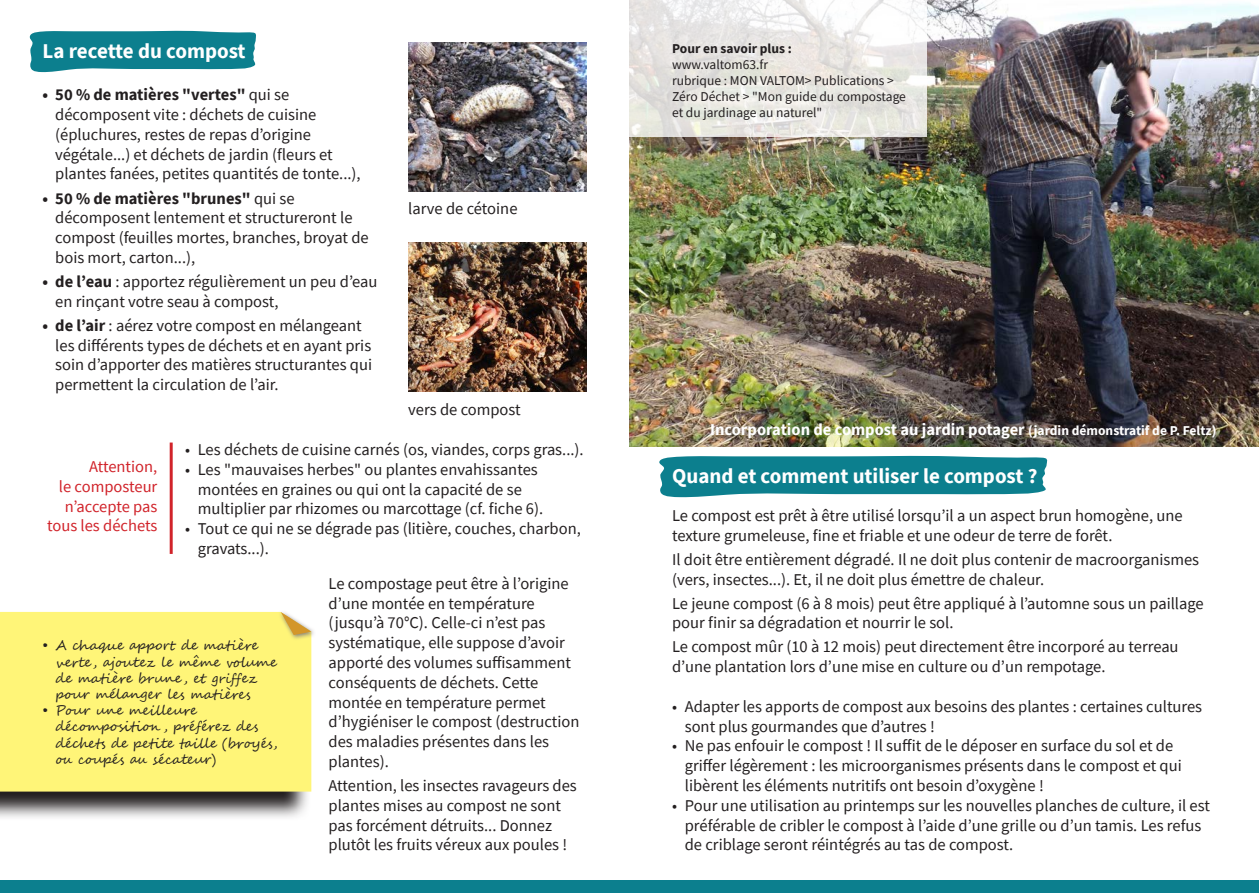
<style>
.page{position:relative;width:1259px;height:893px;background:#fff}
.page>*{position:absolute;margin:0;border:0;box-sizing:border-box;transform-origin:0 0}
.t1{font:700 21px "Source Sans Pro";color:#fff}
.t2{font:16.5px/19.8px "Source Sans Pro";color:#231f20}
.t3{font:700 16.5px "Source Sans Pro";color:#fff}
.t4{font:16.5px/19.8px "Source Sans Pro";color:#d1232a;text-align:right}
.t5{font:13.5px/16.2px "Segoe Script";color:#231f20}
.t6{font:13.5px/16.2px "Source Sans Pro";color:#231f20}
.t7{font:700 13.5px "Source Sans Pro";color:#231f20}
.s1{font-weight:700}
.s2{font-size:13.5px}
</style>
<div class="page">
<img style="left:630px;top:0;width:629px;height:446px">
<div style="left:0;top:880px;width:1259px;height:13px;background:#0c7f8e"></div>
<svg style="left:659px;top:455px;width:389px;height:42px;background:#278d9a"></svg>
<svg style="left:29px;top:30px;width:227px;height:42px;background:#278d9a"></svg>
<svg style="left:0;top:792px;width:308px;height:26px;background:#838181"></svg>
<div style="left:0;top:612px;width:311px;height:180px;background:#fff578"></div>
<svg style="left:278px;top:611px;width:36px;height:30px"></svg>
<svg style="left:281px;top:612px;width:30px;height:23px"></svg>
<img style="left:408px;top:43px;width:179px;height:148px">
<img style="left:408px;top:243px;width:179px;height:148px">
<hr style="left:170px;top:443px;width:3px;height:111px;background:#d1232a">
<svg style="left:629px;top:0;width:298px;height:137px;fill:#e9e7e3"></svg>
<p class="t1" style="left:43px;top:37px;width:204px">La recette du compost</p>
<p class="t2" style="left:55px;top:86px;width:307px;text-indent:-13px"><span class="s1">• 50 % de matières "vertes"</span> qui se décomposent vite : déchets de cuisine (épluchures, restes de repas d’origine végétale...) et déchets de jardin (fleurs et plantes fanées, petites quantités de tonte...),</p>
<p class="t2" style="left:55px;top:189px;width:315px;text-indent:-13px"><span class="s1">• 50 % de matières "brunes"</span> qui se décomposent lentement et structureront le compost (feuilles mortes, branches, broyat de bois mort, carton...),</p>
<p class="t2" style="left:55px;top:272px;width:324px;text-indent:-13px"><span class="s1">• de l’eau</span> : apportez régulièrement un peu d’eau en rinçant votre seau à compost,</p>
<p class="t2" style="left:55px;top:316px;width:318px;text-indent:-13px"><span class="s1">• de l’air</span> : aérez votre compost en mélangeant les différents types de déchets et en ayant pris soin d’apporter des matières structurantes qui permettent la circulation de l’air.</p>
<p class="t2" style="left:408px;top:200px;width:111px">larve de cétoine</p>
<p class="t2" style="left:408px;top:400px;width:114px">vers de compost</p>
<p class="t4" style="left:47px;top:457px;width:112px">Attention,<br>le composteur n’accepte pas tous les déchets</p>
<p class="t2" style="left:185px;top:439px;width:400px">• Les déchets de cuisine carnés (os, viandes, corps gras...).</p>
<p class="t2" style="left:198px;top:459px;width:347px;text-indent:-13px">• Les "mauvaises herbes" ou plantes envahissantes montées en graines ou qui ont la capacité de se multiplier par rhizomes ou marcottage (cf. fiche 6).</p>
<p class="t2" style="left:198px;top:519px;width:384px;text-indent:-13px">• Tout ce qui ne se dégrade pas (litière, couches, charbon, gravats...).</p>
<p class="t5" style="left:55px;top:638px;width:223px;text-indent:-13px">• A chaque apport de matière verte , ajoutez le même volume de matière brune , et griffez pour mélanger les matières</p>
<p class="t5" style="left:55px;top:703px;width:224px;text-indent:-13px">• Pour une meilleure décomposition , préférez des déchets de petite taille (broyés, ou coupés au sécateur)</p>
<p class="t2" style="left:328px;top:574px;width:252px">Le compostage peut être à l’origine d’une montée en température (jusqu’à 70°C). Celle-ci n’est pas systématique, elle suppose d’avoir apporté des volumes suffisamment conséquents de déchets. Cette montée en température permet d’hygiéniser le compost (destruction des maladies présentes dans les plantes).</p>
<p class="t2" style="left:328px;top:777px;width:250px">Attention, les insectes ravageurs des plantes mises au compost ne sont pas forcément détruits... Donnez plutôt les fruits véreux aux poules !</p>
<p class="t7" style="left:672px;top:39px;width:121px">Pour en savoir plus :</p>
<p class="t6" style="left:672px;top:57px;width:235px">www.valtom63.fr<br>rubrique : MON VALTOM&gt; Publications &gt;<br>Zéro Déchet &gt; "Mon guide du compostage et du jardinage au naturel"</p>
<p class="t3" style="left:710px;top:418px;width:508px">Incorporation de compost au jardin potager <span class="s2">(jardin démonstratif de P. Feltz)</span></p>
<p class="t1" style="left:672px;top:462px;width:367px">Quand et comment utiliser le compost ?</p>
<p class="t2" style="left:672px;top:506px;width:512px">Le compost est prêt à être utilisé lorsqu’il a un aspect brun homogène, une texture grumeleuse, fine et friable et une odeur de terre de forêt.</p>
<p class="t2" style="left:672px;top:550px;width:528px">Il doit être entièrement dégradé. Il ne doit plus contenir de macroorganismes (vers, insectes...). Et, il ne doit plus émettre de chaleur.</p>
<p class="t2" style="left:672px;top:594px;width:533px">Le jeune compost (6 à 8 mois) peut être appliqué à l’automne sous un paillage pour finir sa dégradation et nourrir le sol.</p>
<p class="t2" style="left:672px;top:638px;width:508px">Le compost mûr (10 à 12 mois) peut directement être incorporé au terreau d’une plantation lors d’une mise en culture ou d’un rempotage.</p>
<p class="t2" style="left:685px;top:696px;width:519px;text-indent:-13px">• Adapter les apports de compost aux besoins des plantes : certaines cultures sont plus gourmandes que d’autres !</p>
<p class="t2" style="left:685px;top:736px;width:498px;text-indent:-13px">• Ne pas enfouir le compost ! Il suffit de le déposer en surface du sol et de griffer légèrement : les microorganismes présents dans le compost et qui libèrent les éléments nutritifs ont besoin d’oxygène !</p>
<p class="t2" style="left:685px;top:795px;width:526px;text-indent:-13px">• Pour une utilisation au printemps sur les nouvelles planches de culture, il est préférable de cribler le compost à l’aide d’une grille ou d’un tamis. Les refus de criblage seront réintégrés au tas de compost.</p>
</div>
